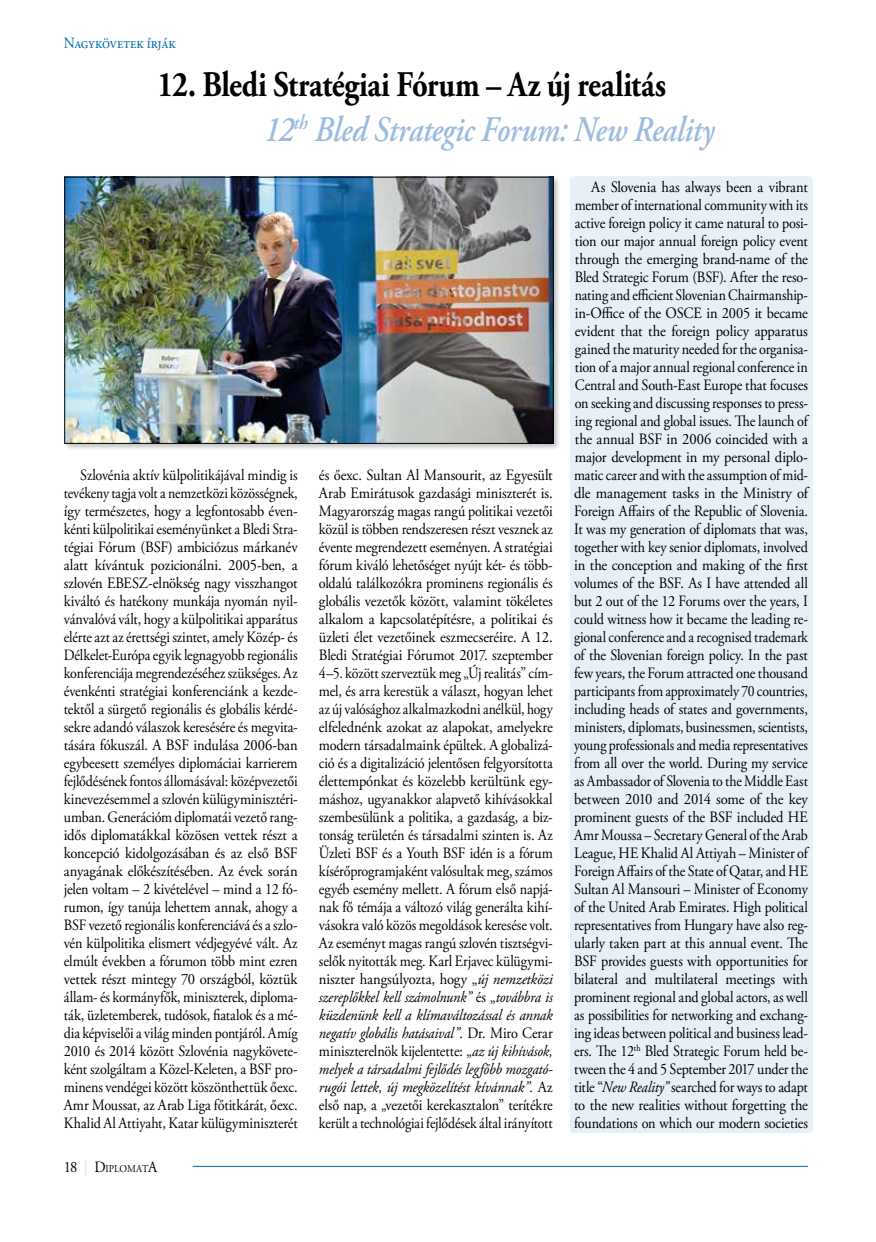
<style>
.page{position:relative;width:876px;height:1242px;background:#fff}
.page>*{position:absolute;margin:0;border:0;box-sizing:border-box;transform-origin:0 0}
.t1{font:700 36px/44.5px "Adobe Garamond Pro";letter-spacing:-.01em;color:#000;scale:.85 1}
.t2{font:15.75px/18px "Adobe Garamond Pro";letter-spacing:-.01em;color:#000;text-align:justify;scale:.93 1}
.t3{font:15.75px/18px "Adobe Garamond Pro";letter-spacing:-.01em;color:#000;text-align:justify;scale:.92 1}
.t4{font:15.75px/18px "Adobe Garamond Pro";letter-spacing:-.01em;color:#000;text-align:justify;scale:.9 1}
.t5{font:15.75px "Adobe Garamond Pro";color:#006bac;scale:.9 1}
.t6{font:10.5px "Adobe Garamond Pro";letter-spacing:-.005em;color:#000;scale:.92 1}
.s1{font-weight:600;font-style:italic;color:#9dbcdf}
.s2{font-style:italic}
.s3{font-size:15.75px}
.s4{font-size:15.75px;color:#cfddef}
</style>
<div class="page">
<hr style="left:193px;top:1166px;width:615px;height:1px;background:#006bac">
<div style="left:574px;top:180px;width:243px;height:957px;background:#000;opacity:.25"></div>
<div style="left:570px;top:176px;width:242px;height:956px;background:#e6f0f6"></div>
<div style="left:63px;top:175px;width:498px;height:276px;background:#000;opacity:.25"></div>
<img style="left:66px;top:179px;width:485px;height:262px">
<div style="left:64px;top:177px;width:489px;height:266px;border:1px solid #000"></div>
<p class="t5" style="left:64px;top:34px;width:126px">Nagykövetek írják</p>
<h1 class="t1" style="left:264px;top:63px;width:531px;text-indent:-107px">12. Bledi Stratégiai Fórum – Az új realitás<br><span class="s1">12</span><sup>th</sup> <span class="s1">Bled Strategic Forum: New Reality</span></h1>
<p class="t4" style="left:64px;top:466px;width:262px;text-indent:16px">Szlovénia aktív külpolitikájával mindig is tevékeny tagja volt a nemzetközi közösségnek, így természetes, hogy a legfontosabb éven&shy;kénti külpolitikai eseményünket a Bledi Stra&shy;tégiai Fórum (BSF) ambiciózus márkanév alatt kívántuk pozicionálni. 2005-ben, a szlovén EBESZ-elnökség nagy visszhangot kiváltó és hatékony munkája nyomán nyil&shy;vánvalóvá vált, hogy a külpolitikai apparátus elérte azt az érettségi szintet, amely Közép- és Délkelet-Európa egyik legnagyobb regionális konferenciája megrendezéséhez szükséges. Az évenkénti stratégiai konferenciánk a kezde&shy;tektől a sürgető regionális és globális kérdé&shy;sekre adandó válaszok keresésére és megvita&shy;tására fókuszál. A BSF indulása 2006-ban egybeesett személyes diplomáciai karrierem fejlődésének fontos állomásával: középvezetői kinevezésemmel a szlovén külügyminisztéri&shy;umban. Generációm diplomatái vezető rang&shy;idős diplomatákkal közösen vettek részt a koncepció kidolgozásában és az első BSF anyagának előkészítésében. Az évek során jelen voltam – 2 kivételével – mind a 12 fó&shy;rumon, így tanúja lehettem annak, ahogy a BSF vezető regionális konferenciává és a szlo&shy;vén külpolitika elismert védjegyévé vált. Az elmúlt években a fórumon több mint ezren vettek részt mintegy 70 országból, köztük állam- és kormányfők, miniszterek, diploma&shy;ták, üzletemberek, tudósok, fiatalok és a mé&shy;dia képviselői a világ minden pontjáról. Amíg 2010 és 2014 között Szlovénia nagykövete&shy;ként szolgáltam a Közel-Keleten, a BSF pro&shy;minens vendégei között köszönthettük őexc.<br>Amr Moussat, az Arab Liga főtitkárát, őexc.<br>Khalid Al Attiyaht, Katar külügyminiszterét</p>
<p class="t3" style="left:319px;top:466px;width:256px">és őexc. Sultan Al Mansourit, az Egyesült Arab Emirátusok gazdasági miniszterét is.<br>Magyarország magas rangú politikai vezetői közül is többen rendszeresen részt vesznek az évente megrendezett eseményen. A stratégiai fórum kiváló lehetőséget nyújt két- és több&shy;oldalú találkozókra prominens regionális és globális vezetők között, valamint tökéletes alkalom a kapcsolatépítésre, a politikai és üzleti élet vezetőinek eszmecseréire. A 12.<br>Bledi Stratégiai Fórumot 2017. szeptember 4–5. között szerveztük meg „Új realitás” cím&shy;mel, és arra kerestük a választ, hogyan lehet az új valósághoz alkalmazkodni anélkül, hogy elfelednénk azokat az alapokat, amelyekre modern társadalmaink épültek. A globalizá&shy;ció és a digitalizáció jelentősen felgyorsította élettempónkat és közelebb kerültünk egy&shy;máshoz, ugyanakkor alapvető kihívásokkal szembesülünk a politika, a gazdaság, a biz&shy;tonság területén és társadalmi szinten is. Az Üzleti BSF és a Youth BSF idén is a fórum kísérőprogramjaként valósultak meg, számos egyéb esemény mellett. A fórum első napjá&shy;nak fő témája a változó világ generálta kihí&shy;vásokra való közös megoldások keresése volt.<br>Az eseményt magas rangú szlovén tisztségvi&shy;selők nyitották meg. Karl Erjavec külügymi&shy;niszter hangsúlyozta, hogy „<span class="s2">új nemzetközi szereplőkkel kell számolnunk”</span> és „<span class="s2">továbbra is küzdenünk kell a klímaváltozással és annak negatív globális hatásaival”</span>. Dr. Miro Cerar miniszterelnök kijelentette: „<span class="s2">az új kihívások, melyek a társadalmi fejlődés legfőbb mozgató&shy;rugói lettek, új megközelítést kívánnak”.</span> Az első nap, a „vezetői kerekasztalon” terítékre került a technológiai fejlődések által irányított</p>
<p class="t6" style="left:64px;top:1162px;width:103px"><span class="s3">18</span> <span class="s4">|</span> <span class="s3">D</span>IPLOMAT<span class="s3">A</span></p>
<p class="t2" style="left:574px;top:178px;width:253px;text-indent:17px">As Slovenia has always been a vibrant member of international community with its active foreign policy it came natural to posi&shy;tion our major annual foreign policy event through the emerging brand-name of the Bled Strategic Forum (BSF). After the reso&shy;nating and efficient Slovenian Chairmanship&shy;in-Office of the OSCE in 2005 it became evident that the foreign policy apparatus gained the maturity needed for the organisa&shy;tion of a major annual regional conference in Central and South-East Europe that focuses on seeking and discussing responses to press&shy;ing regional and global issues. The launch of the annual BSF in 2006 coincided with a major development in my personal diplo&shy;matic career and with the assumption of mid&shy;dle management tasks in the Ministry of Foreign Affairs of the Republic of Slovenia.<br>It was my generation of diplomats that was, together with key senior diplomats, involved in the conception and making of the first volumes of the BSF. As I have attended all but 2 out of the 12 Forums over the years, I could witness how it became the leading re&shy;gional conference and a recognised trademark of the Slovenian foreign policy. In the past few years, the Forum attracted one thousand participants from approximately 70 countries, including heads of states and governments, ministers, diplomats, businessmen, scientists, young professionals and media representatives from all over the world. During my service as Ambassador of Slovenia to the Middle East between 2010 and 2014 some of the key prominent guests of the BSF included HE Amr Moussa – Secretary General of the Arab League, HE Khalid Al Attiyah – Minister of Foreign Affairs of the State of Qatar, and HE Sultan Al Mansouri – Minister of Economy of the United Arab Emirates. High political representatives from Hungary have also reg&shy;ularly taken part at this annual event. The BSF provides guests with opportunities for bilateral and multilateral meetings with prominent regional and global actors, as well as possibilities for networking and exchang&shy;ing ideas between political and business lead&shy;ers. The 12<sup>th</sup> Bled Strategic Forum held be&shy;tween the 4 and 5 September 2017 under the title “<span class="s2">New Reality”</span> searched for ways to adapt to the new realities without forgetting the foundations on which our modern societies</p>
</div>
